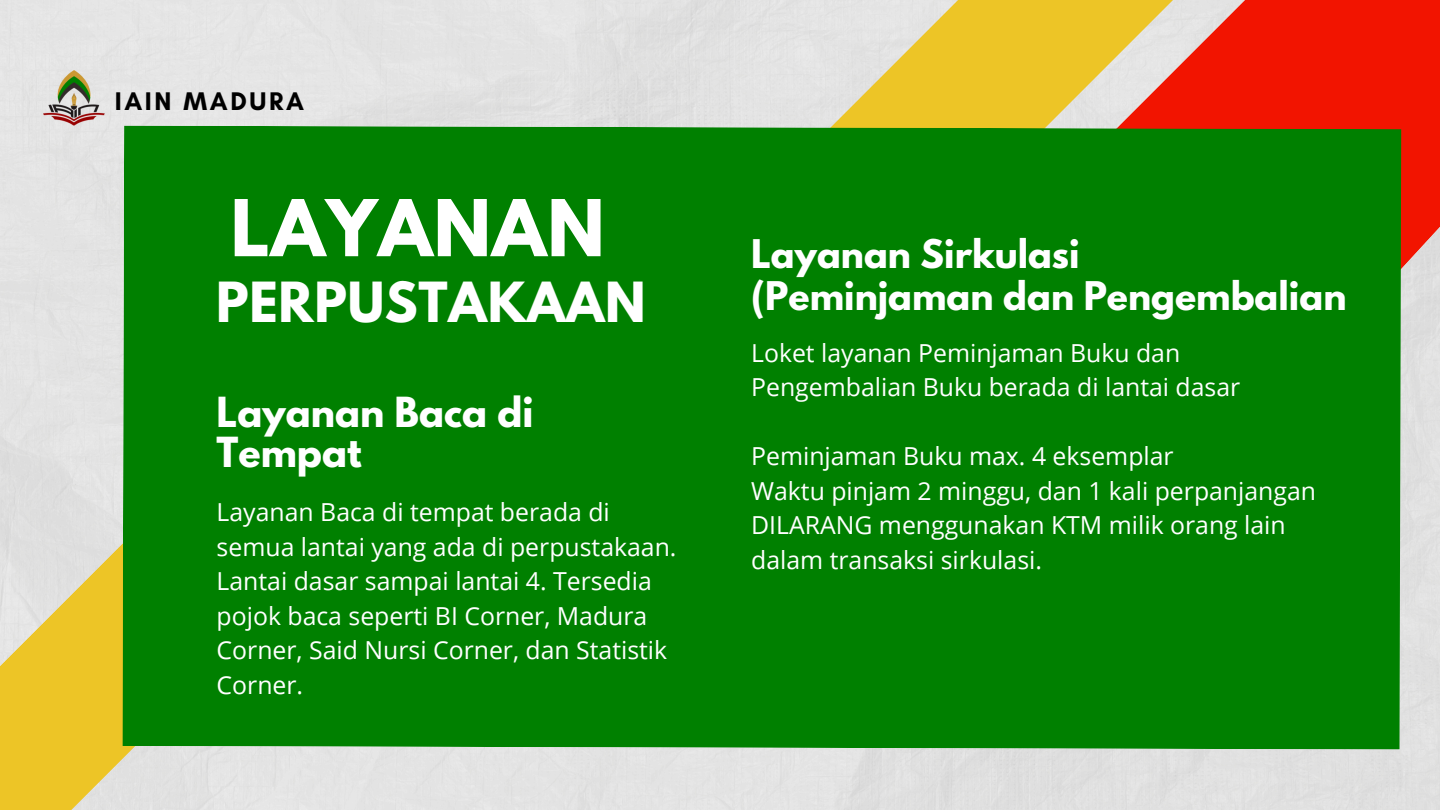
<style>
.page{position:relative;width:1440px;height:810px;background:#fff}
.page>*{position:absolute;margin:0;border:0;box-sizing:border-box;transform-origin:0 0}
.t1{font:700 69.4px "League Spartan";letter-spacing:.015em;color:#fff}
.t2{font:700 49px "League Spartan";letter-spacing:.015em;color:#fff}
.t3{font:700 36.8px/39.8px "League Spartan";color:#fff}
.t4{font:700 35px "League Spartan";color:#fff}
.t5{font:700 26px "Glacial Indifference";letter-spacing:.1em;color:#000}
.t6{font:24.8px/34.5px "Open Sans";color:#fff}
</style>
<div class="page">
<svg style="left:0;top:497px;width:276px;height:313px;background:#e6d385"></svg>
<svg style="left:658px;top:0;width:332px;height:126px;background:#e5daac"></svg>
<div style="left:990px;top:0;width:62px;height:126px;background:#edc526"></div>
<svg style="left:1052px;top:0;width:388px;height:527px;background:#ec684a"></svg>
<div style="left:122px;top:126px;width:1279px;height:624px;background:#008000"></div>
<img style="left:44px;top:70px;width:60px;height:56px">
<p class="t5" style="left:115px;top:85px;width:191px">IAIN MADURA</p>
<p class="t1" style="left:231px;top:194px;width:376px">LAYANAN</p>
<p class="t2" style="left:216px;top:278px;width:431px">PERPUSTAKAAN</p>
<h3 class="t3" style="left:217px;top:397px;width:318px">Layanan Baca di<br>Tempat</h3>
<p class="t6" style="left:217px;top:494px;width:461px">Layanan Baca di tempat berada di semua lantai yang ada di perpustakaan.</p>
<h3 class="t6" style="left:217px;top:563px;width:452px">Lantai dasar sampai lantai 4. Tersedia pojok baca seperti BI Corner, Madura<br>Corner, Said Nursi Corner, dan Statistik<br>Corner.</h3>
<h3 class="t4" style="left:751px;top:236px;width:330px">Layanan Sirkulasi</h3>
<p class="t4" style="left:751px;top:278px;width:597px">(Peminjaman dan Pengembalian</p>
<p class="t6" style="left:751px;top:335px;width:491px">Loket layanan Peminjaman Buku dan<br>Pengembalian Buku berada di lantai dasar</p>
<p class="t6" style="left:751px;top:438px;width:424px">Peminjaman Buku max. 4 eksemplar</p>
<h4 class="t6" style="left:751px;top:473px;width:566px">Waktu pinjam 2 minggu, dan 1 kali perpanjangan</h4>
<h1 class="t6" style="left:751px;top:507px;width:536px">DILARANG menggunakan KTM milik orang lain dalam transaksi sirkulasi.</h1>
</div>
